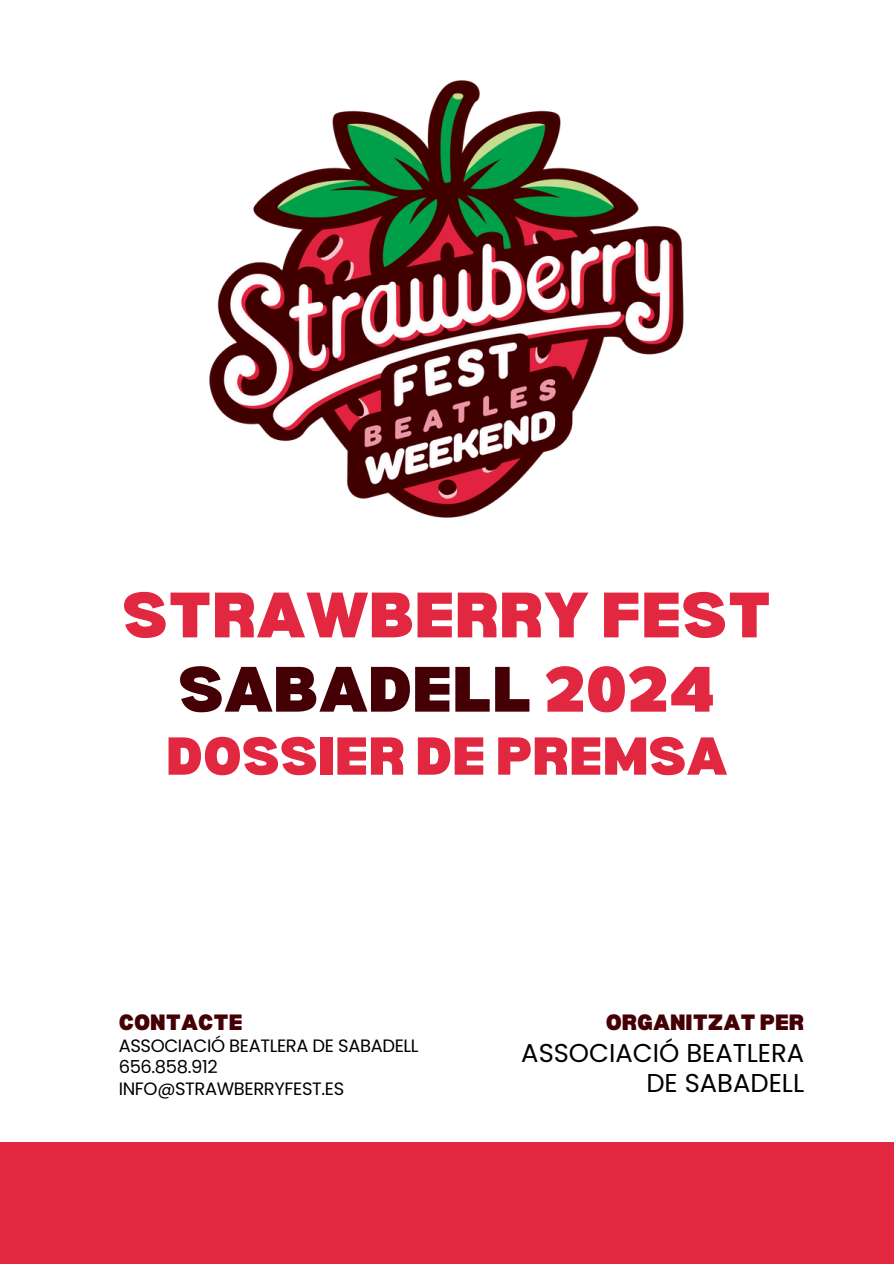
<style>
.page{position:relative;width:894px;height:1264px;background:#fff}
.page>*{position:absolute;margin:0;border:0;box-sizing:border-box;transform-origin:0 0}
.t1{font:900 62.7px/74.2px "Bernoru";color:#e22741;text-align:center}
.t2{font:900 52.2px "Bernoru";color:#e22741}
.t3{font:25.8px/30.3px "Poppins";color:#000;text-align:right}
.t4{font:900 21.6px "Bernoru";color:#440004}
.t5{font:17.85px "Poppins";letter-spacing:-.02em;color:#000}
.s1{color:#440004}
</style>
<div class="page">
<div style="left:0;top:1142px;width:893px;height:121px;background:#e22741"></div>
<img style="left:209px;top:80px;width:475px;height:438px">
<h1 class="t1" style="left:122px;top:575px;width:650px">STRAWBERRY FEST<br><span class="s1">SABADELL</span> 2024</h1>
<h1 class="t2" style="left:166px;top:726px;width:562px">DOSSIER DE PREMSA</h1>
<p class="t4" style="left:119px;top:1010px;width:125px">CONTACTE</p>
<p class="t5" style="left:119px;top:1032px;width:301px">ASSOCIACIÓ BEATLERA DE SABADELL</p>
<h3 class="t5" style="left:119px;top:1054px;width:101px">656.858.912</h3>
<h2 class="t5" style="left:119px;top:1075px;width:227px">INFO@STRAWBERRYFEST.ES</h2>
<h3 class="t4" style="left:605px;top:1010px;width:200px">ORGANITZAT PER</h3>
<p class="t3" style="left:521px;top:1037px;width:284px">ASSOCIACIÓ BEATLERA<br>DE SABADELL</p>
</div>
